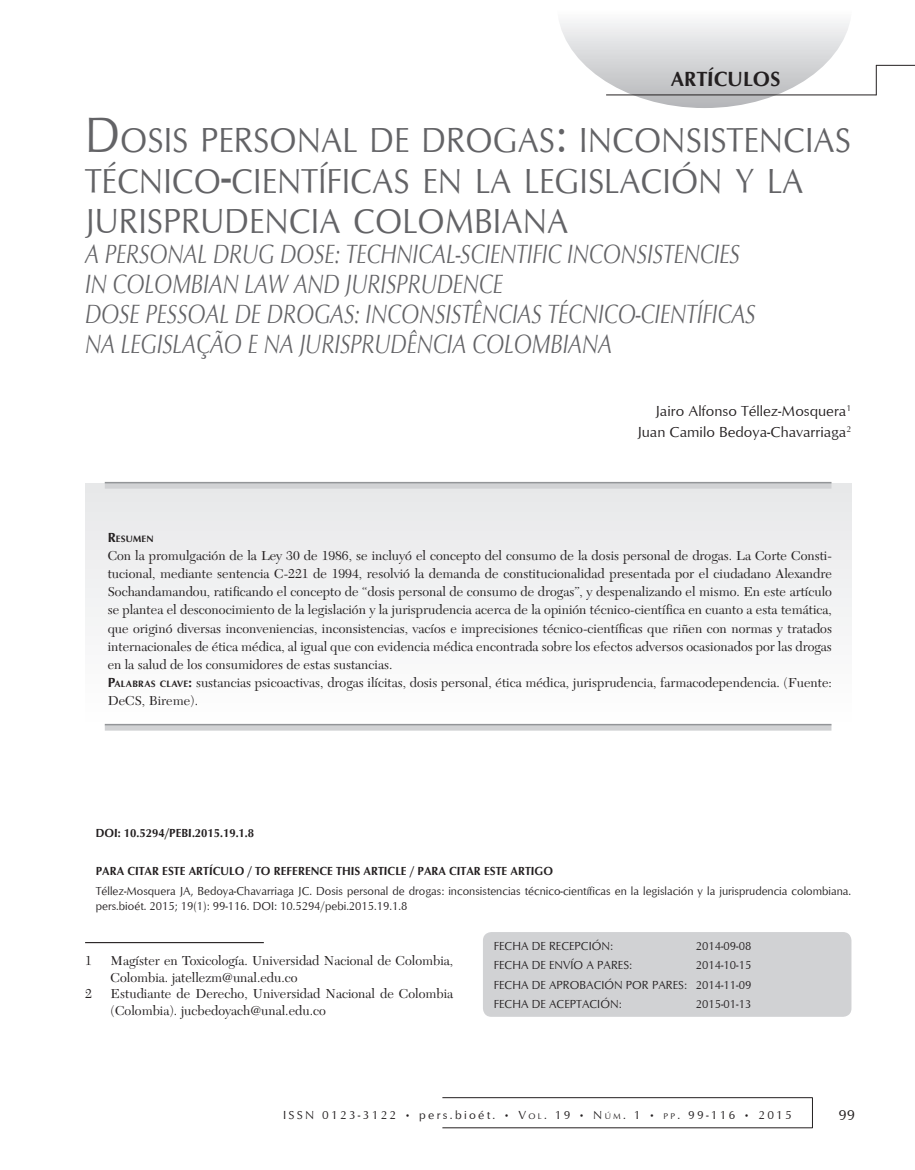
<style>
.page{position:relative;width:915px;height:1170px;background:#fff}
.page>*{position:absolute;margin:0;border:0;box-sizing:border-box;transform-origin:0 0}
.t1{font:35.7px/40.5px "Optimum";color:#636366;scale:.9 1}
.t2{font:italic 27px/30px "Optimum";color:#636366;scale:.8 1}
.t3{font:700 21px "Optimum";color:#231f20}
.t4{font:15px/21px "Optimum";color:#231f20;text-align:right}
.t5{font:13.5px/18px "New Caledonia";color:#231f20}
.t6{font:12px/19.2px "Optimum";color:#231f20;text-align:justify;scale:.95 1}
.t7{font:700 12px "Optimum";color:#231f20;scale:.95 1}
.t8{font:12px "Optimum";letter-spacing:.19em;color:#231f20}
.t9{font:700 9.45px "Optimum";color:#231f20}
.s1{font-size:51px}
.s2{font-size:13.5px}
.s3{font-family:"Optimum";font-weight:700;font-size:9.45px}
.s4{font-family:"Optimum";font-weight:700}
.s5{font-size:8.4px}
.s6{font-style:inherit}
</style>
<div class="page">
<hr style="left:442px;top:1097px;width:370px;height:1px;background:#231f20">
<hr style="left:442px;top:1127px;width:370px;height:1px;background:#231f20">
<hr style="left:811px;top:1097px;width:1px;height:30px;background:#231f20">
<div style="left:85px;top:483px;width:765px;height:243px;background:#f2f3f4"></div>
<div style="left:482px;top:932px;width:369px;height:84px;background:#d1d2d4;border-radius:9px"></div>
<svg style="left:105px;top:483px;width:726px;height:5px;background:#cbcdcf"></svg>
<hr style="left:105px;top:482px;width:726px;height:1px;background:#939598">
<svg style="left:105px;top:725px;width:726px;height:5px;background:#cccdcf"></svg>
<hr style="left:105px;top:723px;width:726px;height:2px;background:#939598">
<svg style="left:559px;top:21px;width:292px;height:87px"></svg>
<hr style="left:875px;top:65px;width:1px;height:30px;background:#231f20">
<hr style="left:875px;top:65px;width:39px;height:1px;background:#231f20">
<hr style="left:606px;top:94px;width:270px;height:1px;background:#231f20">
<hr style="left:85px;top:941px;width:179px;height:2px;background:#231f20">
<h3 class="t3" style="left:670px;top:67px;width:111px">ARTÍCULOS</h3>
<h1 class="t1" style="left:85px;top:119px;width:852px"><span class="s1">D</span>OSIS PERSONAL DE DROGAS<span class="s1">:</span> INCONSISTENCIAS<br>TÉCNICO<span class="s1">-</span>CIENTÍFICAS EN LA LEGISLACIÓN Y LA<br>JURISPRUDENCIA COLOMBIANA</h1>
<h2 class="t2" style="left:85px;top:239px;width:839px">A PERSONAL DRUG DOSE: TECHNICAL-SCIENTIFIC INCONSISTENCIES IN COLOMBIAN LA W AND JURISPRUDENCE<br>DOSE PESSOAL DE DROGAS: INCONSISTÊNCIAS TÉCNICO-CIENTÍFICAS NA LEGISLAÇÃO E NA JURISPRUDÊNCIA COLOMBIANA</h2>
<p class="t4" style="left:637px;top:400px;width:215px">Jairo Alfonso Téllez-Mosquera<sup>1<br></sup>Juan Camilo Bedoya-Chavarriaga<sup>2</sup></p>
<p class="t9" style="left:108px;top:533px;width:47px"><span class="s2">R</span>ESUMEN</p>
<p class="t5" style="left:108px;top:547px;width:725px;text-align:justify">Con la promulgación de la Ley 30 de 1986, se incluyó el concepto del consumo de la dosis personal de drogas. La Corte Consti&shy;tucional, mediante sentencia C-221 de 1994, resolvió la demanda de constitucionalidad presentada por el ciudadano Alexandre Sochandamandou, ratificando el concepto de “dosis personal de consumo de drogas”, y despenalizando el mismo. En este artículo se plantea el desconocimiento de la legislación y la jurisprudencia acerca de la opinión técnico-científica en cuanto a esta temática, que originó diversas inconveniencias, inconsistencias, vacíos e imprecisiones técnico-científicas que riñen con normas y tratados internacionales de ética médica, al igual que con evidencia médica encontrada sobre los efectos adversos ocasionados por las drogas en la salud de los consumidores de estas sustancias.</p>
<p class="t9" style="left:108px;top:677px;width:14px"><span class="s2">P</span>ALA</p>
<p class="t9" style="left:132px;top:677px;width:13px">BRAS</p>
<p class="t5" style="left:108px;top:673px;width:725px;text-indent:52px"><span class="s3">CLAVE</span><span class="s4">:</span> sustancias psicoactivas, drogas ilícitas, dosis personal, ética médica, jurisprudencia, farmacodependencia. (Fuente:<br>DeCS, Bireme).</p>
<p class="t7" style="left:96px;top:825px;width:168px">DOI: 10.5294/PEBI.2015.19.1.8</p>
<p class="t7" style="left:96px;top:864px;width:481px">PARA CITAR ESTE ARTÍCULO / TO REFERENCE THIS ARTICLE / PARA CITAR ESTE ARTIGO</p>
<p class="t6" style="left:96px;top:882px;width:796px;line-height:15px">Téllez-Mosquera JA, Bedoya-Chavarriaga JC. Dosis personal de drogas: inconsistencias técnico-científicas en la legislación y la jurisprudencia colombiana. pers.bioét. 2015; 19(1): 99-116. DOI : 10.5294/pebi.2015.19.1.8</p>
<p class="t5" style="left:85px;top:952px;width:8px">1</p>
<p class="t5" style="left:111px;top:952px;width:344px;line-height:16.5px">Magíster en Toxicología. Universidad Nacional de Colombia,<br>Colombia. jatellezm@unal.edu.co</p>
<p class="t5" style="left:85px;top:985px;width:8px">2</p>
<p class="t5" style="left:111px;top:985px;width:344px;line-height:16.5px">Estudiante de Derecho, Universidad Nacional de Colombia (Colombia). jucbedoyach@unal.edu.co</p>
<p class="t6" style="left:493px;top:936px;width:127px">Fecha de recepción:</p>
<p class="t6" style="left:695px;top:936px;width:60px">2014-09-08</p>
<p class="t6" style="left:493px;top:955px;width:147px">Fecha de envío a pares:</p>
<p class="t6" style="left:493px;top:955px;width:272px;text-indent:202px">2014-10-15<br>Fecha de aprobación por pares: 2014-11-09<br>Fecha de aceptación:</p>
<p class="t6" style="left:695px;top:993px;width:60px">2015-01-13</p>
<p class="t8" style="left:283px;top:1107px;width:510px">ISSN 0123-3122 • pers.bioét. • V<span class="s5">OL</span>. 19 • N<span class="s5">ÚM</span><span class="s6">.</span> 1 • <span class="s5">PP</span>. 99-116 • 2015</p>
<p class="t4" style="left:838px;top:1103px;width:18px">99</p>
</div>
